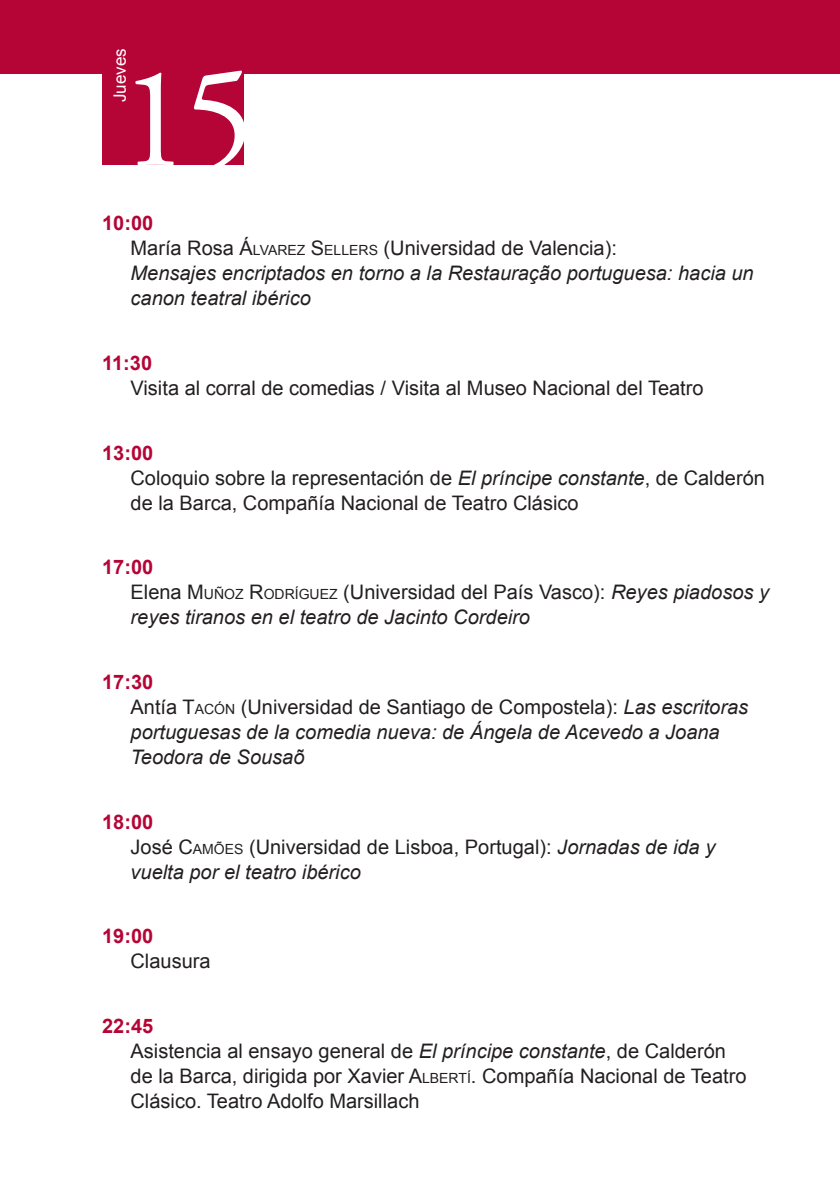
<style>
.page{position:relative;width:840px;height:1191px;background:#fff}
.page>*{position:absolute;margin:0;border:0;box-sizing:border-box;transform-origin:0 0}
.t1{font:144px "Adobe Garamond Pro";color:#fff}
.Acto{font:italic 20px/25px "Arial";color:#231f20}
.Acto-2{font:20px/25px "Arial";color:#231f20}
.Hora{font:700 20px "Arial";color:#b50536}
.t2{font:17px "Arial";color:#fff}
.s1{font-style:inherit}
.s2{font-size:14px}
.s3{font-style:italic}
.s4{font-style:normal}
.s5{font-style:normal;font-size:14px}
</style>
<div class="page">
<div style="left:0;top:0;width:839px;height:74px;background:#b50536"></div>
<div style="left:102px;top:0;width:142px;height:164px;background:#b50536"></div>
<p class="t2" style="left:109px;top:102px;width:55px;rotate:-90deg">Jueves</p>
<p class="t1" style="left:118px;top:33px;width:138px">15</p>
<p class="Hora" style="left:102px;top:210px;width:53px">10:00</p>
<p class="Acto-2" style="left:130px;top:236px;width:487px">María Rosa <span class="s1">Á</span><span class="s2">LVAREZ</span> <span class="s1">S</span><span class="s2">ELLERS</span> (Universidad de Valencia):</p>
<p class="Acto" style="left:130px;top:261px;width:624px">Mensajes encriptados en torno a la Restauração portuguesa: hacia un canon teatral ibérico</p>
<p class="Hora" style="left:102px;top:349px;width:52px">11:30</p>
<p class="Acto-2" style="left:130px;top:375px;width:574px">Visita al corral de comedias / Visita al Museo Nacional del Teatro</p>
<p class="Hora" style="left:102px;top:439px;width:53px">13:00</p>
<p class="Acto-2" style="left:130px;top:465px;width:635px">Coloquio sobre la representación de <span class="s3">El príncipe constante</span>, de Calderón de la Barca, Compañía Nacional de Teatro Clásico</p>
<p class="Hora" style="left:102px;top:554px;width:53px">17:00</p>
<p class="Acto" style="left:130px;top:580px;width:639px"><span class="s4">Elena</span> <span class="s4">M</span> <span class="s5">UÑOZ</span> <span class="s4">R</span><span class="s5">ODRÍGUEZ</span> <span class="s4">(Universidad del País Vasco):</span> Reyes piadosos y reyes tiranos en el teatro de Jacinto Cordeiro</p>
<p class="Hora" style="left:102px;top:669px;width:53px">17:30</p>
<p class="Acto" style="left:130px;top:695px;width:619px"><span class="s4">Antía</span> <span class="s4">T</span><span class="s5">ACÓN</span> <span class="s4">(Universidad de Santiago de Compostela):</span> Las escritoras portuguesas de la comedia nueva: de Ángela de Acevedo a Joana<br>Teodora de Sousaõ</p>
<p class="Hora" style="left:102px;top:808px;width:53px">18:00</p>
<p class="Acto" style="left:130px;top:834px;width:586px"><span class="s4">José</span> <span class="s4">C</span><span class="s5">AMÕES</span> <span class="s4">(Universidad de Lisboa, Portugal):</span> Jornadas de ida y vuelta por el teatro ibérico</p>
<p class="Hora" style="left:102px;top:923px;width:53px">19:00</p>
<p class="Acto-2" style="left:130px;top:949px;width:82px">Clausura</p>
<p class="Hora" style="left:102px;top:1013px;width:53px">22:45</p>
<p class="Acto-2" style="left:130px;top:1038px;width:617px">Asistencia al ensayo general de <span class="s3">El príncipe constante</span>, de Calderón de la Barca, dirigida por Xavier <span class="s1">A</span><span class="s2">LBERTÍ</span>. Compañía Nacional de Teatro<br>Clásico. Teatro Adolfo Marsillach</p>
</div>
